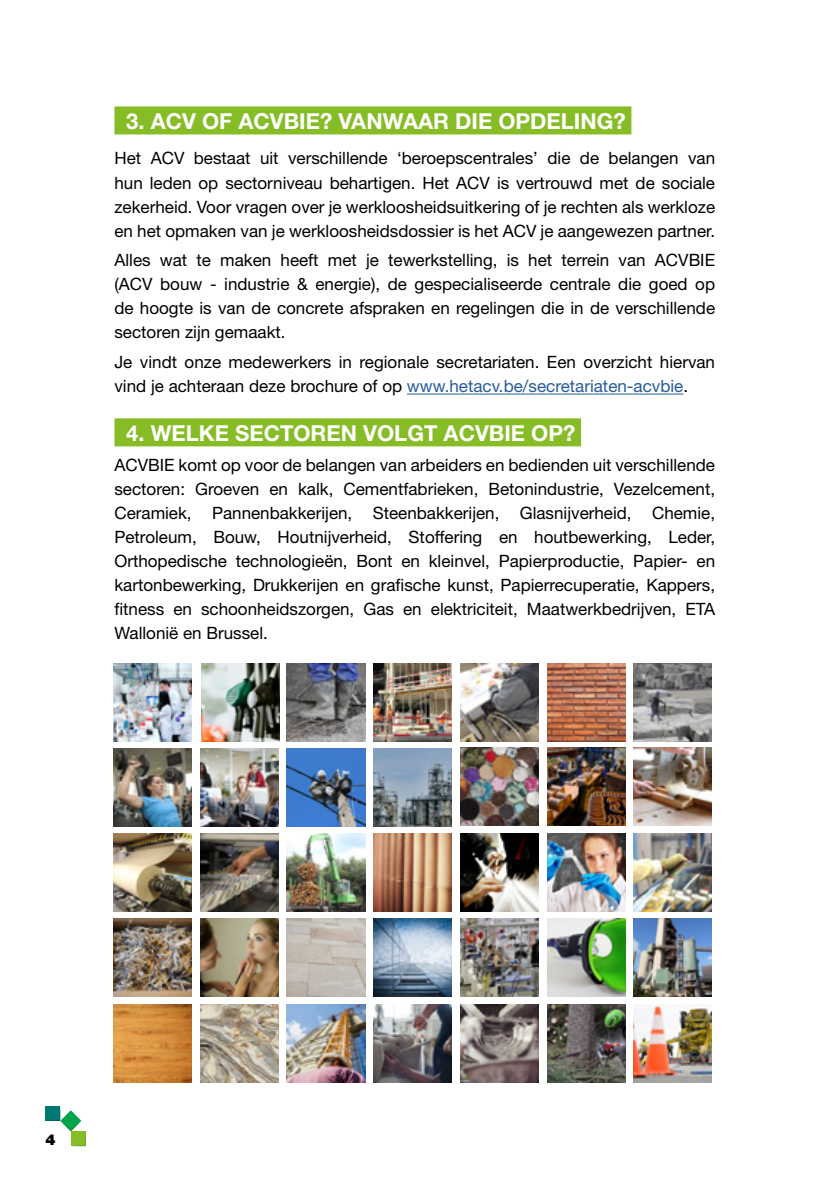
<style>
.page{position:relative;width:840px;height:1191px;background:#fff}
.page>*{position:absolute;margin:0;border:0;box-sizing:border-box;transform-origin:0 0}
.t1{font:700 22px "Helvetica Neue LT Pro";color:#fff}
.t2{font:17px/24px "Helvetica Neue";color:#000;text-align:justify}
.t3{font:900 15px "Helvetica Neue LT Std";color:#000}
.s1{color:#275b9b}
</style>
<div class="page">
<svg style="left:45px;top:1106px;width:41px;height:40px"></svg>
<div style="left:114px;top:106px;width:517px;height:28px;background:#86bc25"></div>
<hr style="left:407px;top:393px;width:276px;height:1px;background:#275b9b">
<div style="left:114px;top:418px;width:466px;height:28px;background:#86bc25"></div>
<img style="left:113px;top:663px;width:78px;height:78px">
<img style="left:287px;top:663px;width:78px;height:78px">
<img style="left:547px;top:833px;width:77px;height:78px">
<img style="left:200px;top:918px;width:78px;height:78px">
<img style="left:287px;top:748px;width:78px;height:78px">
<img style="left:113px;top:833px;width:78px;height:78px">
<img style="left:200px;top:833px;width:78px;height:78px">
<img style="left:287px;top:833px;width:78px;height:78px">
<img style="left:460px;top:833px;width:78px;height:78px">
<img style="left:113px;top:748px;width:78px;height:78px">
<img style="left:633px;top:833px;width:78px;height:78px">
<img style="left:373px;top:663px;width:78px;height:78px">
<img style="left:373px;top:748px;width:78px;height:78px">
<img style="left:113px;top:1004px;width:78px;height:78px">
<img style="left:460px;top:663px;width:78px;height:78px">
<img style="left:547px;top:663px;width:77px;height:78px">
<img style="left:633px;top:663px;width:78px;height:78px">
<img style="left:460px;top:747px;width:78px;height:78px">
<img style="left:547px;top:747px;width:77px;height:78px">
<img style="left:633px;top:747px;width:78px;height:78px">
<img style="left:201px;top:663px;width:78px;height:78px">
<img style="left:113px;top:918px;width:78px;height:78px">
<img style="left:200px;top:748px;width:78px;height:78px">
<img style="left:287px;top:918px;width:78px;height:78px">
<img style="left:460px;top:918px;width:78px;height:78px">
<img style="left:547px;top:918px;width:77px;height:78px">
<img style="left:633px;top:918px;width:78px;height:78px">
<img style="left:373px;top:918px;width:78px;height:78px">
<img style="left:373px;top:833px;width:78px;height:78px">
<img style="left:200px;top:1004px;width:78px;height:78px">
<img style="left:287px;top:1004px;width:78px;height:78px">
<img style="left:460px;top:1004px;width:78px;height:78px">
<img style="left:547px;top:1004px;width:77px;height:78px">
<img style="left:633px;top:1004px;width:78px;height:78px">
<img style="left:373px;top:1004px;width:78px;height:78px">
<p class="t1" style="left:126px;top:108px;width:500px">3. ACV OF ACVBIE? VANWAAR DIE OPDELING?</p>
<p class="t2" style="left:114px;top:147px;width:602px">Het ACV bestaat uit verschillende ‘beroepscentrales’ die de belangen van hun leden op sectorniveau behartigen. Het ACV is vertrouwd met de sociale zekerheid. Voor vragen over je werkloosheidsuitkering of je rechten als werkloze en het opmaken van je werkloosheidsdossier is het ACV je aangewezen partner.</p>
<p class="t2" style="left:114px;top:249px;width:602px">Alles wat te maken heeft met je tewerkstelling, is het terrein van ACVBIE (ACV bouw - industrie &amp; energie), de gespecialiseerde centrale die goed op de hoogte is van de concrete afspraken en regelingen die in de verschillende sectoren zijn gemaakt.</p>
<p class="t2" style="left:114px;top:351px;width:601px">Je vindt onze medewerkers in regionale secretariaten. Een overzicht hiervan vind je achteraan deze brochure of op <span class="s1">www.hetacv.be/secretariaten-acvbie</span>.</p>
<p class="t1" style="left:126px;top:419px;width:450px">4. WELKE SECTOREN VOLGT ACVBIE OP?</p>
<p class="t2" style="left:114px;top:454px;width:602px">ACVBIE komt op voor de belangen van arbeiders en bedienden uit verschillende sectoren: Groeven en kalk, Cementfabrieken, Betonindustrie, Vezelcement, Ceramiek, Pannenbakkerijen, Steenbakkerijen, Glasnijverheid, Chemie, Petroleum, Bouw, Houtnijverheid, Stoffering en houtbewerking, Leder, Orthopedische technologieën, Bont en kleinvel, Papierproductie, Papier- en kartonbewerking, Drukkerijen en grafische kunst, Papierrecuperatie, Kappers, fitness en schoonheidszorgen, Gas en elektriciteit, Maatwerkbedrijven, ETA Wallonië en Brussel.</p>
<p class="t3" style="left:45px;top:1130px;width:12px">4</p>
</div>
